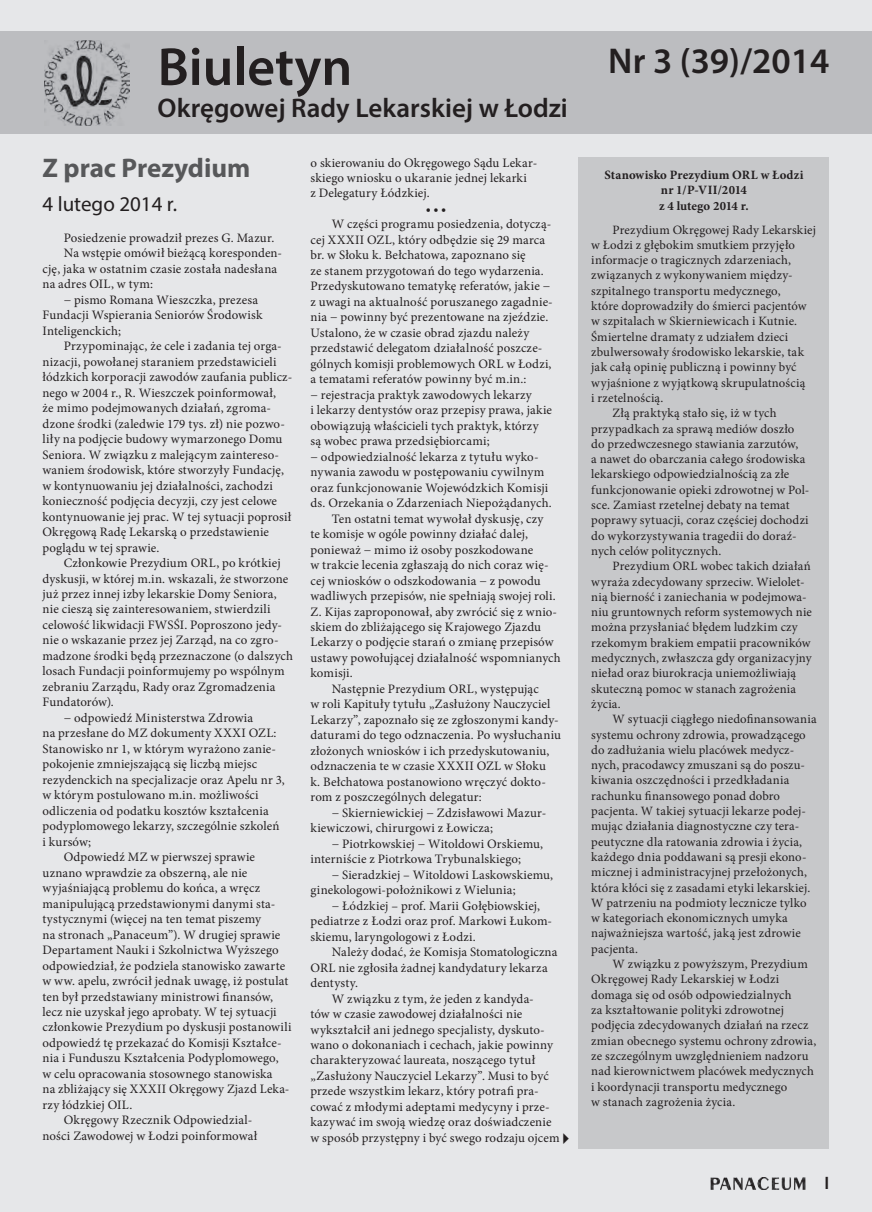
<style>
.page{position:relative;width:872px;height:1212px;background:#e6e7e9}
.page>*{position:absolute;margin:0;border:0;box-sizing:border-box;transform-origin:0 0}
.P_Nadtytuł{font:600 54px "Myriad Pro";color:#231f20}
.P_Nadtytuł-2{font:600 36px "Myriad Pro";color:#231f20}
.P_Nadtytuł-3{font:600 27px "Myriad Pro";color:#231f20}
.P_Tytuł_mały_18{font:700 27px "Myriad Pro";color:#57585a}
.P_Nadtytuł-4{font:21px "Myriad Pro";color:#231f20}
.t1{font:600 18px "Myriad Pro";color:#231f20}
.P_Tekst{font:12.9px/15.5px "Minion Pro";letter-spacing:.01em;color:#231f20}
.P_Kropki{font:700 12.9px "Minion Pro";color:#231f20}
.P_Tekst-2{font:12.75px/15.3px "Minion Pro";letter-spacing:.01em;color:#231f20}
.P_Tekst-3{font:700 12.75px "Minion Pro";letter-spacing:.01em;color:#231f20}
</style>
<div class="page">
<img style="left:710px;top:1177px;width:96px;height:12px">
<div style="left:0;top:32px;width:872px;height:102px;background:#bcbdc0"></div>
<img style="left:45px;top:40px;width:85px;height:85px">
<div style="left:578px;top:157px;width:251px;height:991px;background:#c7c8ca"></div>
<p class="P_Nadtytuł" style="left:158px;top:32px;width:196px">Biuletyn</p>
<p class="P_Nadtytuł-3" style="left:158px;top:91px;width:412px">Okręgowej Rady Lekarskiej w Łodzi</p>
<p class="P_Tytuł_mały_18" style="left:43px;top:151px;width:209px">Z prac Prezydium</p>
<p class="P_Nadtytuł-4" style="left:43px;top:191px;width:136px">4 lutego 2014 r.</p>
<p class="P_Tekst" style="left:64px;top:230px;width:212px">Posiedzenie prowadził prezes G. Mazur.</p>
<p class="P_Tekst" style="left:43px;top:246px;width:241px;text-indent:21px">Na wstępie omówił bieżącą koresponden&shy;cję, jaka w ostatnim czasie została nadesłana na adres OIL, w tym:</p>
<p class="P_Tekst" style="left:43px;top:292px;width:221px;text-indent:21px">− pismo Romana Wieszczka, prezesa<br>Fundacji Wspierania Seniorów Środowisk<br>Inteligenckich;</p>
<p class="P_Tekst" style="left:43px;top:338px;width:251px;text-indent:21px">Przypominając, że cele i zadania tej orga&shy;nizacji, powołanej staraniem przedstawicieli łódzkich korporacji zawodów zaufania publicz&shy;nego w 2004 r., R. Wieszczek poinformował,<br>że mimo podejmowanych działań, zgroma&shy;dzone środki (zaledwie 179 tys. zł) nie pozwo&shy;liły na podjęcie budowy wymarzonego Domu Seniora. W związku z malejącym zaintereso&shy;waniem środowisk, które stworzyły Fundację, w kontynuowaniu jej działalności, zachodzi konieczność podjęcia decyzji, czy jest celowe kontynuowanie jej prac. W tej sytuacji poprosił Okręgową Radę Lekarską o przedstawienie poglądu w tej sprawie.</p>
<p class="P_Tekst" style="left:43px;top:555px;width:252px;text-indent:21px">Członkowie Prezydium ORL, po krótkiej dyskusji, w której m.in. wskazali, że stworzone już przez innej izby lekarskie Domy Seniora, nie cieszą się zainteresowaniem, stwierdzili celowość likwidacji FWSŚI. Poproszono jedy&shy;nie o wskazanie przez jej Zarząd, na co zgro&shy;madzone środki będą przeznaczone (o dalszych losach Fundacji poinformujemy po wspólnym zebraniu Zarządu, Rady oraz Zgromadzenia Fundatorów).</p>
<p class="P_Tekst" style="left:43px;top:710px;width:244px;text-indent:21px">− odpowiedź Ministerstwa Zdrowia<br>na przesłane do MZ dokumenty XXXI OZL:<br>Stanowisko nr 1, w którym wyrażono zanie&shy;pokojenie zmniejszającą się liczbą miejsc rezydenckich na specjalizacje oraz Apelu nr 3, w którym postulowano m.in. możliwości odliczenia od podatku kosztów kształcenia podyplomowego lekarzy, szczególnie szkoleń i kursów;</p>
<p class="P_Tekst" style="left:43px;top:849px;width:250px;text-indent:21px">Odpowiedź MZ w pierwszej sprawie uznano wprawdzie za obszerną, ale nie wyjaśniającą problemu do końca, a wręcz manipulującą przedstawionymi danymi sta&shy;tystycznymi (więcej na ten temat piszemy<br>na stronach „Panaceum”). W drugiej sprawie Departament Nauki i Szkolnictwa Wyższego odpowiedział, że podziela stanowisko zawarte w ww. apelu, zwrócił jednak uwagę, iż postulat ten był przedstawiany ministrowi finansów, lecz nie uzyskał jego aprobaty. W tej sytuacji członkowie Prezydium po dyskusji postanowili odpowiedź tę przekazać do Komisji Kształce&shy;nia i Funduszu Kształcenia Podyplomowego,<br>w celu opracowania stosownego stanowiska<br>na zbliżający się XXXII Okręgowy Zjazd Leka&shy;rzy łódzkiej OIL.</p>
<p class="P_Tekst" style="left:43px;top:1112px;width:216px;text-indent:21px">Okręgowy Rzecznik Odpowiedzial&shy;ności Zawodowej w Łodzi poinformował</p>
<p class="P_Tekst" style="left:310px;top:155px;width:228px">o skierowaniu do Okręgowego Sądu Lekar&shy;skiego wniosku o ukaranie jednej lekarki<br>z Delegatury Łódzkiej.</p>
<p class="P_Kropki" style="left:426px;top:200px;width:22px">•••</p>
<p class="P_Tekst" style="left:310px;top:217px;width:244px;text-indent:21px">W części programu posiedzenia, dotyczą&shy;cej XXXII OZL, który odbędzie się 29 marca br. w Słoku k. Bełchatowa, zapoznano się<br>ze stanem przygotowań do tego wydarzenia.<br>Przedyskutowano tematykę referatów, jakie − z uwagi na aktualność poruszanego zagadnie&shy;nia − powinny być prezentowane na zjeździe.<br>Ustalono, że w czasie obrad zjazdu należy przedstawić delegatom działalność poszcze&shy;gólnych komisji problemowych ORL w Łodzi, a tematami referatów powinny być m.in.:<br>− rejestracja praktyk zawodowych lekarzy<br>i lekarzy dentystów oraz przepisy prawa, jakie obowiązują właścicieli tych praktyk, którzy<br>są wobec prawa przedsiębiorcami;<br>− odpowiedzialność lekarza z tytułu wyko&shy;nywania zawodu w postępowaniu cywilnym oraz funkcjonowanie Wojewódzkich Komisji ds. Orzekania o Zdarzeniach Niepożądanych.</p>
<p class="P_Tekst" style="left:310px;top:511px;width:252px;text-indent:21px">Ten ostatni temat wywołał dyskusję, czy<br>te komisje w ogóle powinny działać dalej, ponieważ − mimo iż osoby poszkodowane<br>w trakcie lecenia zgłaszają do nich coraz wię&shy;cej wniosków o odszkodowania − z powodu wadliwych przepisów, nie spełniają swojej roli.<br>Z. Kijas zaproponował, aby zwrócić się z wnio&shy;skiem do zbliżającego się Krajowego Zjazdu Lekarzy o podjęcie starań o zmianę przepisów ustawy powołującej działalność wspomnianych komisji.</p>
<p class="P_Tekst" style="left:310px;top:681px;width:252px;text-indent:21px">Następnie Prezydium ORL, występując<br>w roli Kapituły tytułu „Zasłużony Nauczyciel Lekarzy”, zapoznało się ze zgłoszonymi kandy&shy;daturami do tego odznaczenia. Po wysłuchaniu złożonych wniosków i ich przedyskutowaniu, odznaczenia te w czasie XXXII OZL w Słoku<br>k. Bełchatowa postanowiono wręczyć dokto&shy;rom z poszczególnych delegatur:</p>
<p class="P_Tekst" style="left:310px;top:805px;width:237px;text-indent:21px">− Skierniewickiej − Zdzisławowi Mazur&shy;kiewiczowi, chirurgowi z Łowicza;</p>
<p class="P_Tekst" style="left:310px;top:836px;width:234px;text-indent:21px">− Piotrkowskiej − Witoldowi Orskiemu, interniście z Piotrkowa Trybunalskiego;</p>
<p class="P_Tekst" style="left:310px;top:867px;width:244px;text-indent:21px">− Sieradzkiej – Witoldowi Laskowskiemu, ginekologowi-położnikowi z Wielunia;</p>
<p class="P_Tekst" style="left:310px;top:898px;width:243px;text-indent:21px">− Łódzkiej – prof. Marii Gołębiowskiej, pediatrze z Łodzi oraz prof. Markowi Łukom&shy;skiemu, laryngologowi z Łodzi.</p>
<p class="P_Tekst" style="left:310px;top:944px;width:248px;text-indent:21px">Należy dodać, że Komisja Stomatologiczna<br>ORL nie zgłosiła żadnej kandydatury lekarza dentysty.</p>
<p class="P_Tekst" style="left:310px;top:991px;width:250px;text-indent:21px">W związku z tym, że jeden z kandyda-<br>tów w czasie zawodowej działalności nie wykształcił ani jednego specjalisty, dyskuto&shy;wano o dokonaniach i cechach, jakie powinny charakteryzować laureata, noszącego tytuł „Zasłużony Nauczyciel Lekarzy”. Musi to być przede wszystkim lekarz, który potrafi pra&shy;cować z młodymi adeptami medycyny i prze&shy;kazywać im swoją wiedzę oraz doświadczenie w sposób przystępny i być swego rodzaju ojcem</p>
<p class="P_Nadtytuł-2" style="left:608px;top:38px;width:223px">Nr 3 (39)/2014</p>
<p class="P_Tekst-3" style="left:604px;top:166px;width:200px">Stanowisko Prezydium ORL w Łodzi</p>
<p class="P_Tekst-3" style="left:661px;top:181px;width:88px">nr 1/P-VII/2014</p>
<p class="P_Tekst-3" style="left:659px;top:197px;width:91px">z 4 lutego 2014 r.</p>
<p class="P_Tekst-2" style="left:591px;top:222px;width:226px;text-indent:21px">Prezydium Okręgowej Rady Lekarskiej w Łodzi z głębokim smutkiem przyjęło informacje o tragicznych zdarzeniach, związanych z wykonywaniem między&shy;szpitalnego transportu medycznego,<br>które doprowadziły do śmierci pacjentów w szpitalach w Skierniewicach i Kutnie.<br>Śmiertelne dramaty z udziałem dzieci zbulwersowały środowisko lekarskie, tak jak całą opinię publiczną i powinny być wyjaśnione z wyjątkową skrupulatnością<br>i rzetelnością.</p>
<p class="P_Tekst-2" style="left:591px;top:405px;width:220px;text-indent:21px">Złą praktyką stało się, iż w tych przypadkach za sprawą mediów doszło do przedwczesnego stawiania zarzutów,<br>a nawet do obarczania całego środowiska lekarskiego odpowiedzialnością za złe funkcjonowanie opieki zdrowotnej w Pol&shy;sce. Zamiast rzetelnej debaty na temat poprawy sytuacji, coraz częściej dochodzi do wykorzystywania tragedii do doraź&shy;nych celów politycznych.</p>
<p class="P_Tekst-2" style="left:591px;top:558px;width:222px;text-indent:21px">Prezydium ORL wobec takich działań wyraża zdecydowany sprzeciw. Wielolet&shy;nią bierność i zaniechania w podejmowa&shy;niu gruntownych reform systemowych nie można przysłaniać błędem ludzkim czy rzekomym brakiem empatii pracowników medycznych, zwłaszcza gdy organizacyjny nieład oraz biurokracja uniemożliwiają skuteczną pomoc w stanach zagrożenia życia.</p>
<p class="P_Tekst-2" style="left:591px;top:711px;width:227px;text-indent:21px">W sytuacji ciągłego niedofinansowania systemu ochrony zdrowia, prowadzącego do zadłużania wielu placówek medycz&shy;nych, pracodawcy zmuszani są do poszu&shy;kiwania oszczędności i przedkładania rachunku finansowego ponad dobro pacjenta. W takiej sytuacji lekarze podej&shy;mując działania diagnostyczne czy tera&shy;peutyczne dla ratowania zdrowia i życia, każdego dnia poddawani są presji ekono&shy;micznej i administracyjnej przełożonych, która kłóci się z zasadami etyki lekarskiej.<br>W patrzeniu na podmioty lecznicze tylko w kategoriach ekonomicznych umyka najważniejsza wartość, jaką jest zdrowie pacjenta.</p>
<p class="P_Tekst-2" style="left:591px;top:956px;width:227px;text-indent:21px">W związku z powyższym, Prezydium Okręgowej Rady Lekarskiej w Łodzi domaga się od osób odpowiedzialnych<br>za kształtowanie polityki zdrowotnej podjęcia zdecydowanych działań na rzecz zmian obecnego systemu ochrony zdrowia, ze szczególnym uwzględnieniem nadzoru nad kierownictwem placówek medycznych i koordynacji transportu medycznego<br>w stanach zagrożenia życia.</p>
<p class="t1" style="left:824px;top:1172px;width:6px">I</p>
</div>
